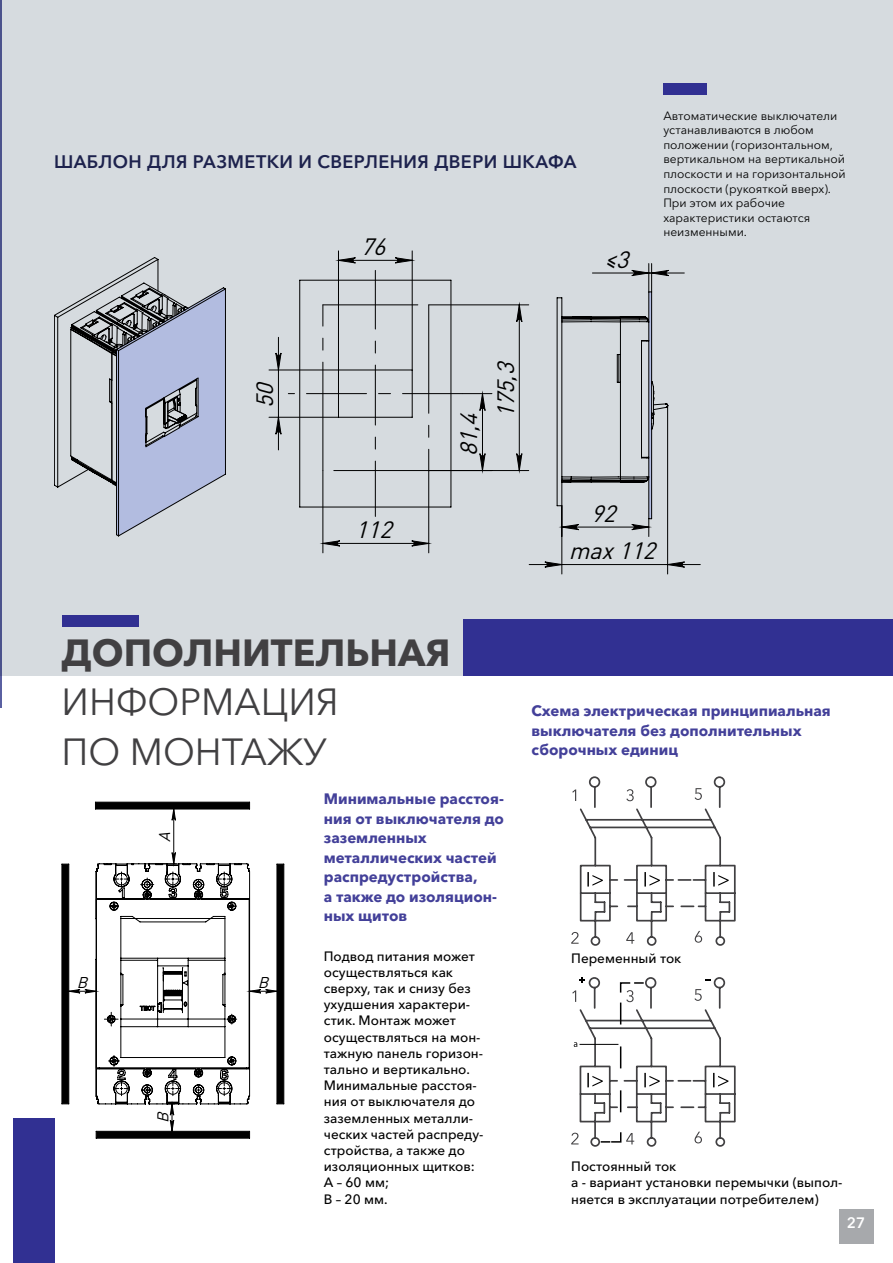
<style>
.page{position:relative;width:893px;height:1263px;background:#fff}
.page>*{position:absolute;margin:0;border:0;box-sizing:border-box;transform-origin:0 0}
.t1{font:37.5px/49.5px "Avenir Next Cyr";color:#414042}
.t2{font:700 37.5px "Avenir Next Cyr";color:#414042}
.t3{font:italic 23.4px/37.5px "DIN Pro";color:#000}
.t4{font:600 18px "Avenir Next Cyr";letter-spacing:.025em;color:#1d224d}
.t5{font:italic 15.45px "DIN Pro";color:#000}
.t6{font:700 15px/19.5px "Avenir Next Cyr";color:#434099}
.t7{font:600 15px "Avenir Next Cyr";color:#fff}
.t8{font:500 13.5px/16.2px "Avenir Next Cyr";color:#000}
.t9{font:12px/14.5px "Avenir Next Cyr";color:#000}
</style>
<div class="page">
<hr style="left:0;top:0;width:1px;height:707px;background:#5a60a1">
<div style="left:0;top:0;width:893px;height:676px;background:#d6dbdf"></div>
<div style="left:839px;top:1209px;width:34px;height:34px;background:#a7a9ac"></div>
<div style="left:463px;top:619px;width:430px;height:57px;background:#313092"></div>
<div style="left:62px;top:615px;width:77px;height:12px;background:#313092"></div>
<hr style="left:284px;top:864px;width:1px;height:240px;background:#000">
<hr style="left:96px;top:1138px;width:154px;height:1px;background:#000">
<svg style="left:62px;top:802px;width:222px;height:336px"></svg>
<div style="left:663px;top:84px;width:44px;height:11px;background:#313092"></div>
<hr style="left:322px;top:471px;width:1px;height:82px;background:#000">
<hr style="left:428px;top:471px;width:1px;height:82px;background:#000">
<hr style="left:412px;top:251px;width:1px;height:119px;background:#000">
<hr style="left:338px;top:251px;width:1px;height:119px;background:#000">
<hr style="left:652px;top:273px;width:32px;height:1px;background:#000">
<hr style="left:561px;top:506px;width:1px;height:68px;background:#000">
<hr style="left:667px;top:405px;width:1px;height:169px;background:#000">
<hr style="left:529px;top:564px;width:33px;height:1px;background:#000">
<hr style="left:668px;top:564px;width:32px;height:1px;background:#000">
<svg style="left:323px;top:541px;width:106px;height:5px"></svg>
<svg style="left:562px;top:519px;width:107px;height:17px"></svg>
<svg style="left:545px;top:562px;width:140px;height:5px"></svg>
<svg style="left:116px;top:519px;width:33px;height:18px"></svg>
<svg style="left:54px;top:256px;width:615px;height:263px"></svg>
<div style="left:13px;top:1118px;width:42px;height:145px;background:#313092"></div>
<svg style="left:571px;top:776px;width:165px;height:170px"></svg>
<svg style="left:571px;top:977px;width:165px;height:170px"></svg>
<hr style="left:579px;top:1044px;width:39px;height:1px;background:#000">
<h3 class="t4" style="left:54px;top:151px;width:524px">ШАБЛОН ДЛЯ РАЗМЕТКИ И СВЕРЛЕНИЯ ДВЕРИ ШКАФА</h3>
<h2 class="t3" style="left:361px;top:227px;width:33px">76</h2>
<h2 class="t3" style="left:604px;top:240px;width:33px">≤3</h2>
<p class="t9" style="left:663px;top:108px;width:184px">Автоматические выключатели устанавливаются в любом положении (горизонтальном, вертикальном на вертикальной плоскости и на горизонтальной плоскости (рукояткой вверх).<br>При этом их рабочие характеристики остаются неизменными.</p>
<h2 class="t3" style="left:246px;top:408px;width:33px;rotate:-90deg">50</h2>
<h2 class="t3" style="left:450px;top:456px;width:52px;rotate:-90deg">81,4</h2>
<h2 class="t3" style="left:486px;top:418px;width:64px;rotate:-90deg">175,3</h2>
<h2 class="t3" style="left:355px;top:510px;width:46px">112</h2>
<h2 class="t3" style="left:569px;top:494px;width:95px;text-indent:22px">92 max112</h2>
<h1 class="t2" style="left:62px;top:630px;width:390px">ДОПОЛНИТЕЛЬНАЯ</h1>
<h1 class="t1" style="left:62px;top:678px;width:278px">ИНФОРМАЦИЯ<br>ПО МОНТАЖУ</h1>
<p class="t6" style="left:324px;top:789px;width:182px">Минимальные расстоя&shy;ния от выключателя до заземленных металлических частей распредустройства,<br>а также до изоляцион&shy;ных щитов</p>
<p class="t8" style="left:324px;top:948px;width:161px">Подвод питания может осуществляться как сверху, так и снизу без ухудшения характери&shy;стик. Монтаж может осуществляться на мон&shy;тажную панель горизон&shy;тально и вертикально.<br>Минимальные расстоя&shy;ния от выключателя до заземленных металли&shy;ческих частей распреду&shy;стройства, а также до изоляционных щитков:<br>А – 60 мм;<br>B – 20 мм.</p>
<p class="t8" style="left:571px;top:950px;width:112px">Переменный ток</p>
<p class="t6" style="left:531px;top:701px;width:301px">Схема электрическая принципиальная выключателя без дополнительных сборочных единиц</p>
<p class="t5" style="left:155px;top:842px;width:16px;rotate:-90deg">А</p>
<p class="t5" style="left:77px;top:972px;width:17px">В</p>
<p class="t5" style="left:258px;top:972px;width:17px">B</p>
<p class="t5" style="left:153px;top:1123px;width:17px;rotate:-90deg">В</p>
<p class="t8" style="left:571px;top:1158px;width:273px">Постоянный ток<br>а - вариант установки перемычки (выпол&shy;няется в эксплуатации потребителем)</p>
<p class="t7" style="left:847px;top:1214px;width:20px">27</p>
</div>
